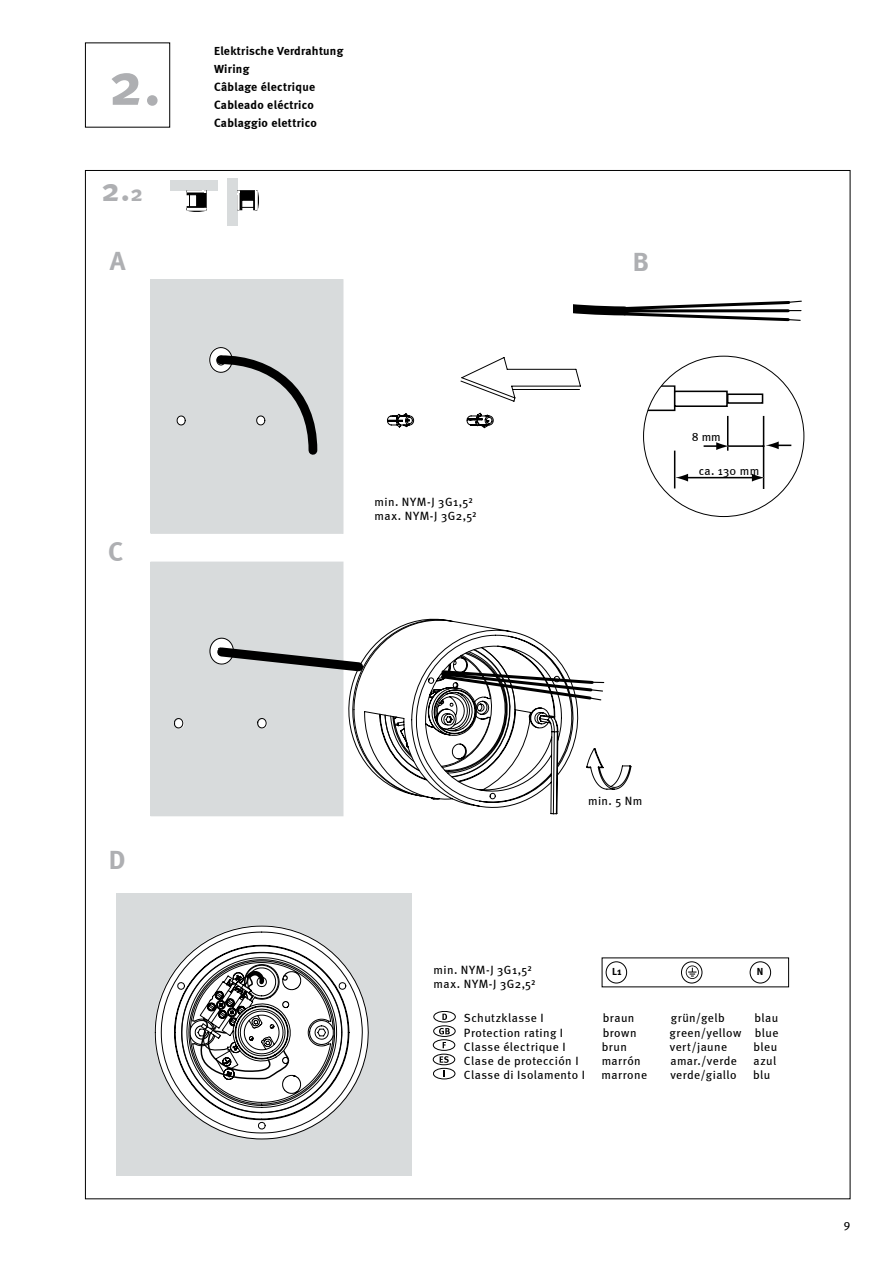
<style>
.page{position:relative;width:893px;height:1263px;background:#fff}
.page>*{position:absolute;margin:0;border:0;box-sizing:border-box;transform-origin:0 0}
.t1{font:700 60px "Meta";color:#aeafb2}
.t2{font:700 33px "Meta";color:#aeafb2}
.t3{font:700 27px "Meta";color:#aeafb2}
.t4{font:12px/14.2px "Meta";letter-spacing:.035em;color:#000}
.t5{font:700 12px/18px "Meta";letter-spacing:.025em;color:#000}
.t6{font:700 10.5px "Meta";color:#000}
.s1{font-size:22.5px}
</style>
<div class="page">
<div style="left:151px;top:562px;width:192px;height:254px;background:#d8dbdc"></div>
<div style="left:151px;top:280px;width:192px;height:253px;background:#d8dbdc"></div>
<svg style="left:643px;top:385px;width:148px;height:131px"></svg>
<svg style="left:573px;top:300px;width:229px;height:21px"></svg>
<svg style="left:509px;top:368px;width:72px;height:34px"></svg>
<div style="left:227px;top:179px;width:10px;height:47px;background:#d8dbdc"></div>
<div style="left:170px;top:180px;width:48px;height:11px;background:#d8dbdc"></div>
<svg style="left:238px;top:190px;width:21px;height:21px"></svg>
<svg style="left:186px;top:190px;width:21px;height:22px"></svg>
<svg style="left:150px;top:305px;width:359px;height:225px"></svg>
<svg style="left:212px;top:351px;width:110px;height:108px"></svg>
<svg style="left:686px;top:965px;width:13px;height:14px"></svg>
<div style="left:750px;top:961px;width:21px;height:22px;border:1px solid #000;border-radius:50%"></div>
<div style="left:606px;top:961px;width:21px;height:22px;border:1px solid #000;border-radius:50%"></div>
<div style="left:681px;top:961px;width:21px;height:22px;border:1px solid #000;border-radius:50%"></div>
<svg style="left:433px;top:1011px;width:23px;height:11px"></svg>
<svg style="left:434px;top:1011px;width:21px;height:11px"></svg>
<div style="left:433px;top:1011px;width:23px;height:11px;border:1px solid #000;border-radius:50%"></div>
<svg style="left:442px;top:1014px;width:5px;height:6px"></svg>
<svg style="left:433px;top:1025px;width:21px;height:12px"></svg>
<svg style="left:434px;top:1026px;width:21px;height:10px"></svg>
<div style="left:433px;top:1025px;width:23px;height:12px;border:1px solid #000;border-radius:50%"></div>
<svg style="left:439px;top:1028px;width:11px;height:6px"></svg>
<svg style="left:432px;top:1039px;width:24px;height:12px"></svg>
<svg style="left:433px;top:1040px;width:22px;height:10px"></svg>
<div style="left:433px;top:1039px;width:22px;height:12px;border:1px solid #000;border-radius:50%"></div>
<svg style="left:443px;top:1042px;width:3px;height:6px"></svg>
<svg style="left:432px;top:1053px;width:24px;height:12px"></svg>
<svg style="left:433px;top:1054px;width:22px;height:11px"></svg>
<div style="left:433px;top:1054px;width:22px;height:11px;border:1px solid #000;border-radius:50%"></div>
<svg style="left:440px;top:1056px;width:9px;height:7px"></svg>
<svg style="left:433px;top:1067px;width:23px;height:12px"></svg>
<svg style="left:433px;top:1068px;width:22px;height:11px"></svg>
<div style="left:433px;top:1068px;width:22px;height:11px;border:1px solid #000;border-radius:50%"></div>
<div style="left:116px;top:893px;width:296px;height:283px;background:#d8dbdc"></div>
<div style="left:85px;top:42px;width:85px;height:86px;border:1px solid #000"></div>
<svg style="left:618px;top:765px;width:14px;height:24px"></svg>
<svg style="left:314px;top:561px;width:304px;height:256px"></svg>
<svg style="left:439px;top:669px;width:166px;height:32px"></svg>
<svg style="left:174px;top:637px;width:194px;height:91px"></svg>
<svg style="left:166px;top:954px;width:203px;height:185px"></svg>
<svg style="left:154px;top:925px;width:180px;height:155px"></svg>
<h1 class="t1" style="left:109px;top:50px;width:53px">2.</h1>
<h2 class="t2" style="left:102px;top:170px;width:43px">2.<span class="s1">2</span></h2>
<h3 class="t3" style="left:110px;top:245px;width:17px">A</h3>
<p class="t5" style="left:214px;top:42px;width:131px">Elektrische Verdrahtung<br>Wiring<br>Câblage électrique<br>Cableado eléctrico<br>Cablaggio elettrico</p>
<h3 class="t3" style="left:108px;top:536px;width:17px">C</h3>
<p class="t4" style="left:375px;top:495px;width:103px">min. NYM-J 3G1,5² max. NYM-J 3G2,5²</p>
<h3 class="t3" style="left:633px;top:245px;width:18px">B</h3>
<p class="t4" style="left:692px;top:429px;width:30px">8 mm</p>
<p class="t4" style="left:699px;top:464px;width:62px">ca. 130 mm</p>
<h3 class="t3" style="left:109px;top:843px;width:18px">D</h3>
<p class="t4" style="left:588px;top:794px;width:55px">min. 5 Nm</p>
<p class="t4" style="left:434px;top:963px;width:103px">min. NYM-J 3G1,5² max. NYM-J 3G2,5²</p>
<p class="t6" style="left:612px;top:965px;width:11px">L1</p>
<p class="t6" style="left:757px;top:965px;width:8px">N</p>
<p class="t4" style="left:464px;top:1011px;width:81px">Schutzklasse I</p>
<p class="t4" style="left:603px;top:1011px;width:33px">braun</p>
<p class="t4" style="left:671px;top:1011px;width:56px">grün/gelb</p>
<p class="t4" style="left:754px;top:1011px;width:25px">blau</p>
<p class="t4" style="left:464px;top:1025px;width:101px">Protection rating I</p>
<p class="t4" style="left:603px;top:1025px;width:35px">brown</p>
<p class="t4" style="left:669px;top:1025px;width:110px">green/yellow blue</p>
<p class="t4" style="left:464px;top:1040px;width:103px">Classe électrique I</p>
<p class="t4" style="left:602px;top:1040px;width:27px">brun</p>
<p class="t4" style="left:670px;top:1040px;width:59px">vert/jaune</p>
<p class="t4" style="left:753px;top:1040px;width:25px">bleu</p>
<p class="t4" style="left:464px;top:1054px;width:116px">Clase de protección I</p>
<p class="t4" style="left:602px;top:1054px;width:41px">marrón</p>
<p class="t4" style="left:670px;top:1054px;width:68px">amar./verde</p>
<p class="t4" style="left:754px;top:1054px;width:24px">azul</p>
<p class="t4" style="left:464px;top:1068px;width:123px">Classe di Isolamento I</p>
<p class="t4" style="left:602px;top:1068px;width:47px">marrone</p>
<p class="t4" style="left:670px;top:1068px;width:68px">verde/giallo</p>
<p class="t4" style="left:753px;top:1068px;width:19px">blu</p>
<p class="t4" style="left:844px;top:1217px;width:8px">9</p>
</div>
